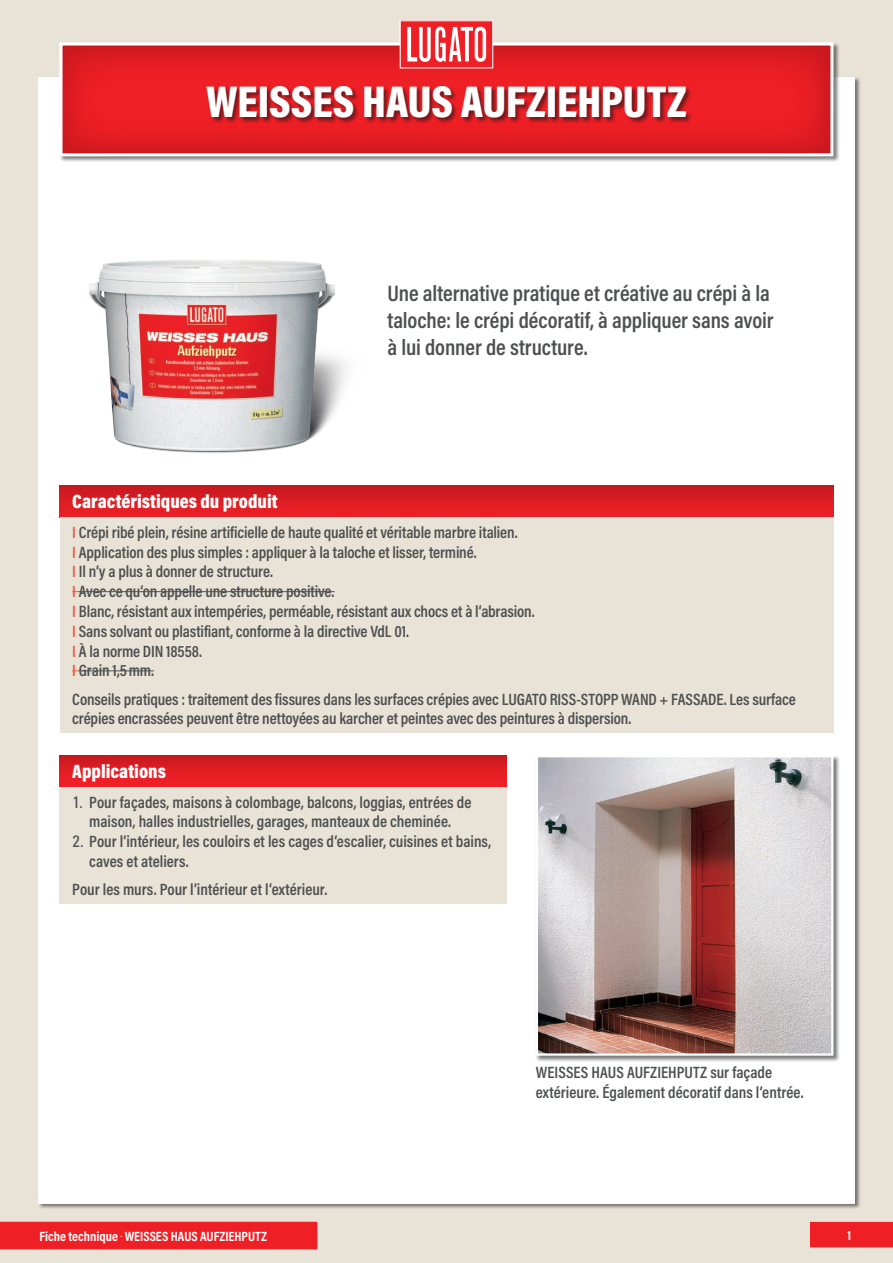
<style>
.page{position:relative;width:893px;height:1263px;background:#e9e3d7}
.page>*{position:absolute;margin:0;border:0;box-sizing:border-box;transform-origin:0 0}
.t1{font:900 45px "Acumin Pro Cond";letter-spacing:-.005em;color:#fff}
.t2{font:500 condensed 45px "UN11";color:#fff}
.t3{font:600 22.5px/27px "Acumin Pro Cond";letter-spacing:-.005em;color:#4e5051}
.t4{font:900 19.5px "Acumin Pro Cond";color:#fff}
.t5{font:600 16.5px/19.8px "Acumin Pro Cond";letter-spacing:-.005em;color:#4e5051}
.t6{font:700 13.5px "Acumin Pro Cond";color:#fff}
.s1{color:#f0593e}
.s2{font-family:"UN11";font-weight:400;font-stretch:condensed}
</style>
<div class="page">
<div style="left:38px;top:77px;width:817px;height:1126px;background:#fff"></div>
<div style="left:810px;top:1222px;width:83px;height:25px;background:#ee1f25"></div>
<div style="left:0;top:1222px;width:317px;height:27px;background:#ee1f25"></div>
<div style="left:59px;top:42px;width:781px;height:121px;background:#101314;opacity:.55"></div>
<svg style="left:60px;top:43px;width:773px;height:113px;background:#e42b31"></svg>
<div style="left:400px;top:21px;width:93px;height:47px;background:#ee1f25"></div>
<div style="left:400px;top:20px;width:93px;height:48px;border:1px solid #fff"></div>
<svg style="left:407px;top:27px;width:79px;height:35px"></svg>
<div style="left:535px;top:755px;width:305px;height:307px;background:#101314;opacity:.55"></div>
<img style="left:539px;top:758px;width:291px;height:295px">
<div style="left:536px;top:755px;width:297px;height:301px;border:2px solid #fff"></div>
<div style="left:60px;top:485px;width:773px;height:32px;background:linear-gradient(to bottom,#c6191f,#ef1f26)"></div>
<div style="left:60px;top:517px;width:773px;height:216px;background:#e9e3d7"></div>
<hr style="left:79px;top:591px;width:256px;height:1px;background:#4e5051">
<hr style="left:79px;top:670px;width:75px;height:1px;background:#4e5051">
<div style="left:60px;top:755px;width:447px;height:32px;background:linear-gradient(to bottom,#c91a20,#f32027)"></div>
<div style="left:60px;top:787px;width:447px;height:117px;background:#e9e3d7"></div>
<img style="left:89px;top:260px;width:258px;height:193px">
<div style="left:206px;top:86px;width:486px;height:38px;background:#101314;opacity:.55"></div>
<h1 class="t2" style="left:246px;top:79px;width:403px">BUNTER F GENMÖRTEL</h1>
<h1 class="t1" style="left:206px;top:72px;width:482px">WEISSES HAUS AUFZIEHPUTZ</h1>
<h2 class="t3" style="left:387px;top:280px;width:388px">Une alternative pratique et créative au crépi à la taloche: le crépi décoratif, à appliquer sans avoir à lui donner de structure.</h2>
<p class="t4" style="left:72px;top:489px;width:207px">Caractéristiques du produit</p>
<p class="t5" style="left:72px;top:522px;width:464px"><span class="s1">I</span> Crépi ribé plein, résine artificielle de haute qualité et véritable marbre italien.<br><span class="s1">I</span> Application des plus simples : appliquer à la taloche et lisser, terminé.<br><span class="s1">I</span> Il n‘y a plus à donner de structure.<br><span class="s1">I</span> Avec ce qu‘on appelle une structure positive.<br><span class="s1">I</span> Blanc, résistant aux intempéries, perméable, résistant aux chocs et à l‘abrasion.<br><span class="s1">I</span> Sans solvant ou plastifiant, conforme à la directive VdL 01.<br><span class="s1">I</span> À la norme DIN 18558.<br><span class="s1">I</span> Grain 1,5mm.</p>
<p class="t5" style="left:72px;top:689px;width:725px">Conseils pratiques : traitement des fissures dans les surfaces crépies avec LUGATO RISS-STOPP WAND + FASSADE. Les surface crépies encrassées peuvent être nettoyées au karcher et peintes avec des peintures à dispersion.</p>
<p class="t4" style="left:72px;top:759px;width:95px">Applications</p>
<p class="t5" style="left:72px;top:792px;width:401px;text-align:center"><span class="s2">1.</span> Pour façades, maisons à colombage, balcons, loggias, entrées de maison, halles industrielles, garages, manteaux de cheminée.</p>
<p class="t5" style="left:89px;top:831px;width:403px;text-indent:-17px"><span class="s2">2.</span> Pour l‘intérieur, les couloirs et les cages d‘escalier, cuisines et bains, caves et ateliers.</p>
<p class="t5" style="left:72px;top:879px;width:256px">Pour les murs. Pour l’intérieur et l‘extérieur.</p>
<p class="t6" style="left:39px;top:1227px;width:229px">Fiche technique <sup>•</sup> WEISSES HAUS AUFZIEHPUTZ</p>
<p class="t5" style="left:536px;top:1062px;width:269px">WEISSES HAUS AUFZIEHPUTZ sur façade extérieure. Également décoratif dans l‘entrée.</p>
<p class="t6" style="left:847px;top:1226px;width:5px">1</p>
</div>
